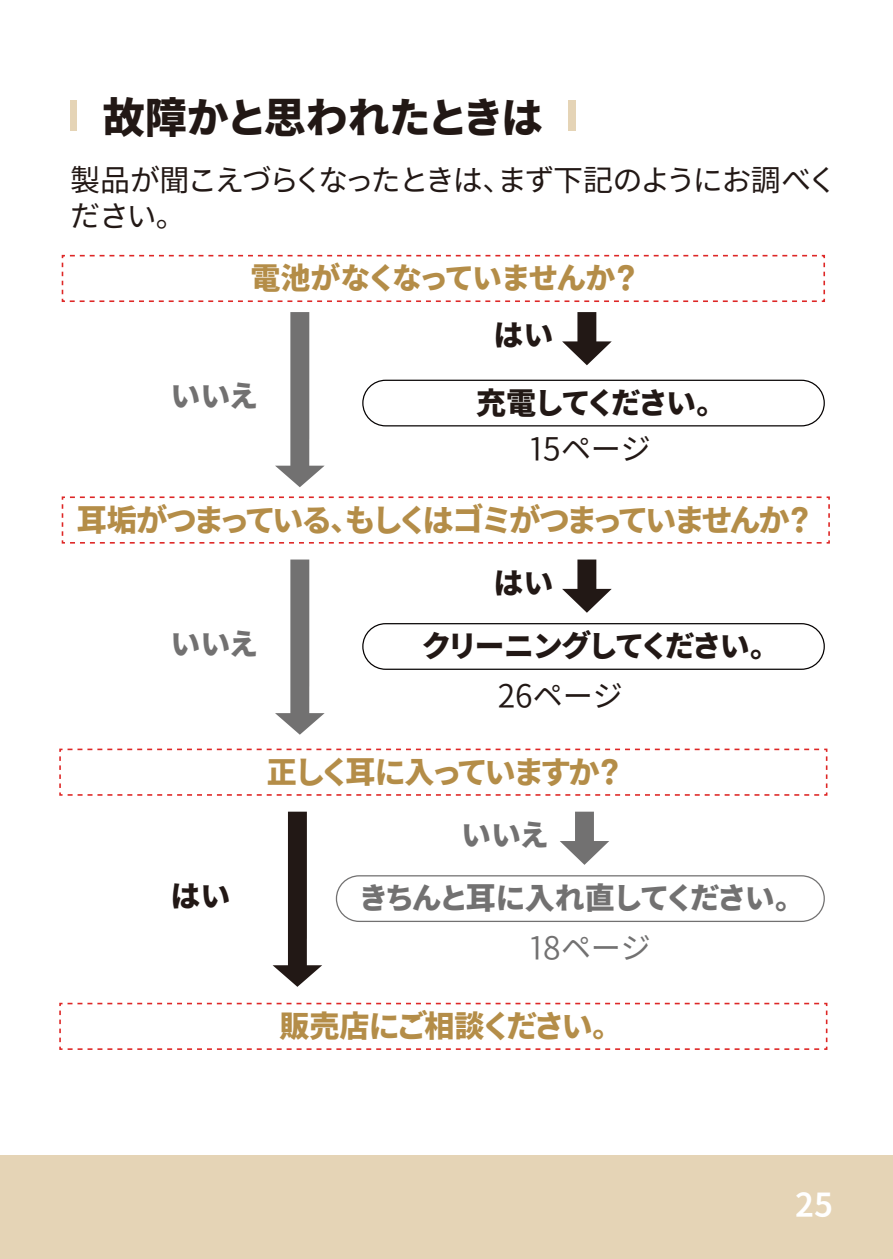
<style>
.page{position:relative;width:893px;height:1259px;background:#fff}
.page>*{position:absolute;margin:0;border:0;box-sizing:border-box;transform-origin:0 0}
.t1{font:42px "Gen Ei Gothic P H";color:#221815}
.t2{font:30px "Gen Ei Gothic P H KL";color:#b48d48}
.t3{font:30px/36px "Gen Ei Gothic P R";color:#221815}
.t4{font:30px "Gen Ei Gothic P H";color:#221815}
.t5{font:30px "Gen Ei Gothic P H";color:#727171}
.t6{font:30px "Gen Ei Gothic P H";color:#b48d48}
.t7{font:30px "Gen Ei Gothic P R";color:#727171}
.t8{font:30px "Gen Ei Gothic P B";color:#fff}
</style>
<div class="page">
<svg style="left:61px;top:254px;width:764px;height:48px"></svg>
<svg style="left:562px;top:312px;width:50px;height:53px"></svg>
<div style="left:362px;top:380px;width:463px;height:46px;border:1px solid #040000;border-radius:23px"></div>
<svg style="left:275px;top:312px;width:50px;height:175px"></svg>
<svg style="left:61px;top:496px;width:769px;height:48px"></svg>
<svg style="left:562px;top:559px;width:50px;height:54px"></svg>
<svg style="left:275px;top:559px;width:50px;height:175px"></svg>
<div style="left:362px;top:623px;width:463px;height:47px;border:1px solid #040000;border-radius:23px"></div>
<svg style="left:59px;top:748px;width:769px;height:48px"></svg>
<svg style="left:560px;top:811px;width:49px;height:54px"></svg>
<svg style="left:273px;top:811px;width:49px;height:176px"></svg>
<div style="left:336px;top:875px;width:489px;height:47px;border:1px solid #727171;border-radius:23px"></div>
<svg style="left:59px;top:1002px;width:769px;height:48px"></svg>
<div style="left:70px;top:101px;width:7px;height:30px;background:#e5d4b6"></div>
<div style="left:569px;top:101px;width:7px;height:30px;background:#e5d4b6"></div>
<div style="left:0;top:1156px;width:893px;height:103px;background:#e5d4b6"></div>
<h1 class="t1" style="left:103px;top:85px;width:442px">故障かと思われたときは</h1>
<p class="t3" style="left:70px;top:162px;width:763px">製品が聞こえづらくなったときは、まず下記のようにお調べください。</p>
<p class="t6" style="left:250px;top:255px;width:387px">電池がなくなっていませんか？</p>
<p class="t4" style="left:494px;top:312px;width:61px">はい</p>
<p class="t4" style="left:476px;top:380px;width:236px">充電してください。</p>
<p class="t3" style="left:530px;top:430px;width:121px">15ページ</p>
<p class="t5" style="left:170px;top:373px;width:88px">いいえ</p>
<p class="t2" style="left:77px;top:497px;width:735px">耳垢がつまっている、もしくはゴミがつまっていませんか？</p>
<p class="t4" style="left:494px;top:560px;width:61px">はい</p>
<p class="t5" style="left:170px;top:621px;width:88px">いいえ</p>
<p class="t4" style="left:422px;top:623px;width:344px">クリーニングしてください。</p>
<p class="t3" style="left:498px;top:677px;width:126px">26ページ</p>
<p class="t2" style="left:267px;top:749px;width:355px">正しく耳に入っていますか？</p>
<p class="t5" style="left:461px;top:812px;width:88px">いいえ</p>
<p class="t4" style="left:170px;top:873px;width:61px">はい</p>
<p class="t5" style="left:360px;top:875px;width:431px">きちんと耳に入れ直してください。</p>
<p class="t7" style="left:530px;top:925px;width:121px">18ページ</p>
<p class="t2" style="left:279px;top:1003px;width:329px">販売店にご相談ください。</p>
<p class="t8" style="left:795px;top:1182px;width:39px">25</p>
</div>
